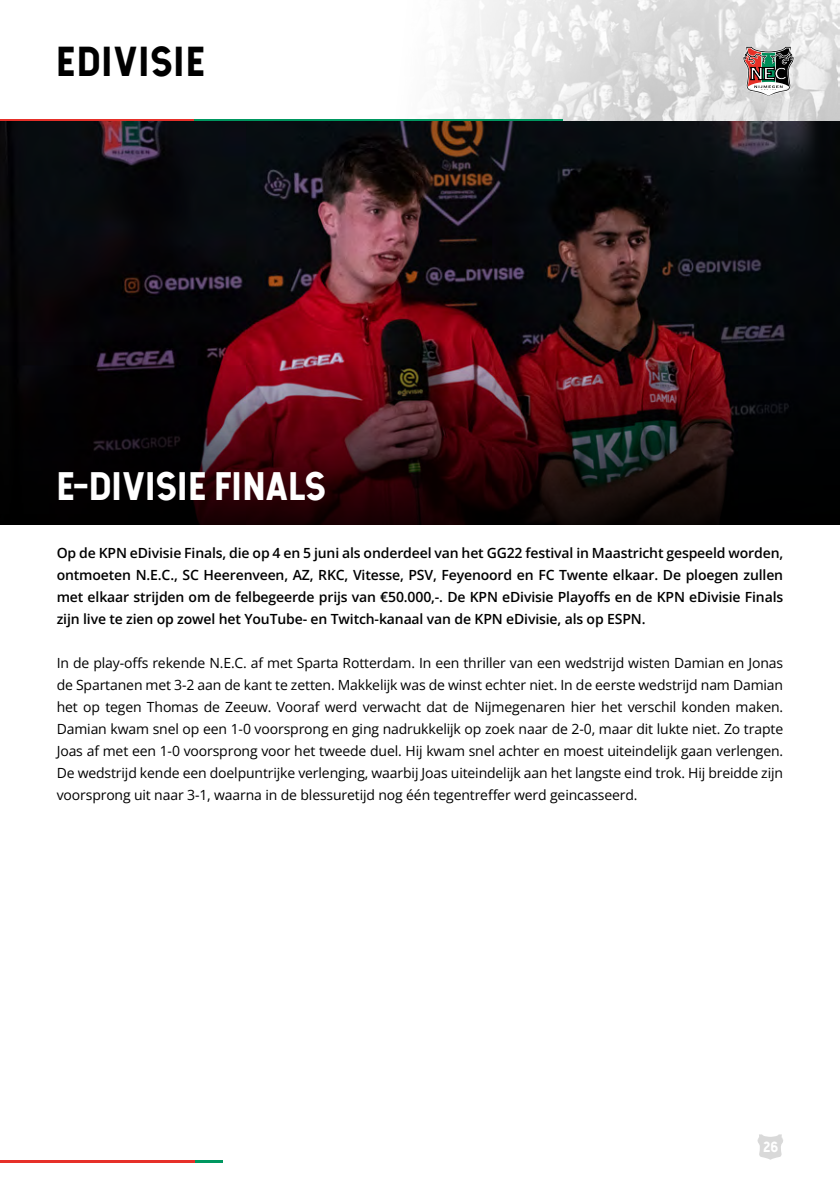
<style>
.page{position:relative;width:840px;height:1191px;background:#fff}
.page>*{position:absolute;margin:0;border:0;box-sizing:border-box;transform-origin:0 0}
.t1{font:40px "Hansief";letter-spacing:.05em;color:#000}
.t2{font:38px "Hansief";letter-spacing:.03em;color:#fff}
.t3{font:14px/22px "Open Sans";letter-spacing:-.01em;color:#000;text-align:justify}
.t4{font:600 14px/22px "Open Sans";letter-spacing:-.01em;color:#000;text-align:justify}
.t5{font:14px "Hansief";color:#fff}
</style>
<div class="page">
<hr style="left:0;top:119px;width:194px;height:3px;background:#e63029">
<img style="left:61px;top:0;width:778px;height:122px">
<hr style="left:194px;top:119px;width:369px;height:3px;background:#009760">
<svg style="left:742px;top:46px;width:51px;height:49px;background:#918984"></svg>
<hr style="left:194px;top:1159px;width:29px;height:3px;background:#009760">
<hr style="left:0;top:1159px;width:194px;height:3px;background:#e63029">
<svg style="left:757px;top:1134px;width:25px;height:25px"></svg>
<img style="left:0;top:122px;width:839px;height:153px">
<svg style="left:0;top:275px;width:839px;height:249px;background:#2b0b10"></svg>
<h1 class="t1" style="left:57px;top:36px;width:149px">EDIVISIE</h1>
<h2 class="t2" style="left:57px;top:462px;width:270px">E-DIVISIE FINALS</h2>
<p class="t4" style="left:57px;top:541px;width:727px">Op de KPN eDivisie Finals, die op 4 en 5 juni als onderdeel van het GG22 festival in Maastricht gespeeld worden, ontmoeten N.E.C., SC Heerenveen, AZ, RKC, Vitesse, PSV, Feyenoord en FC Twente elkaar. De ploegen zullen met elkaar strijden om de felbegeerde prijs van €50.000,-. De KPN eDivisie Playoffs en de KPN eDivisie Finals zijn live te zien op zowel het YouTube- en Twitch-kanaal van de KPN eDivisie, als op ESPN.</p>
<p class="t3" style="left:57px;top:651px;width:727px">In de play-offs rekende N.E.C. af met Sparta Rotterdam. In een thriller van een wedstrijd wisten Damian en Jonas de Spartanen met 3-2 aan de kant te zetten. Makkelijk was de winst echter niet. In de eerste wedstrijd nam Damian het op tegen Thomas de Zeeuw. Vooraf werd verwacht dat de Nijmegenaren hier het verschil konden maken.<br>Damian kwam snel op een 1-0 voorsprong en ging nadrukkelijk op zoek naar de 2-0, maar dit lukte niet. Zo trapte Joas af met een 1-0 voorsprong voor het tweede duel. Hij kwam snel achter en moest uiteindelijk gaan verlengen.<br>De wedstrijd kende een doelpuntrijke verlenging, waarbij Joas uiteindelijk aan het langste eind trok. Hij breidde zijn voorsprong uit naar 3-1, waarna in de blessuretijd nog één tegentreffer werd geincasseerd.</p>
<p class="t5" style="left:762px;top:1137px;width:16px">26</p>
</div>
